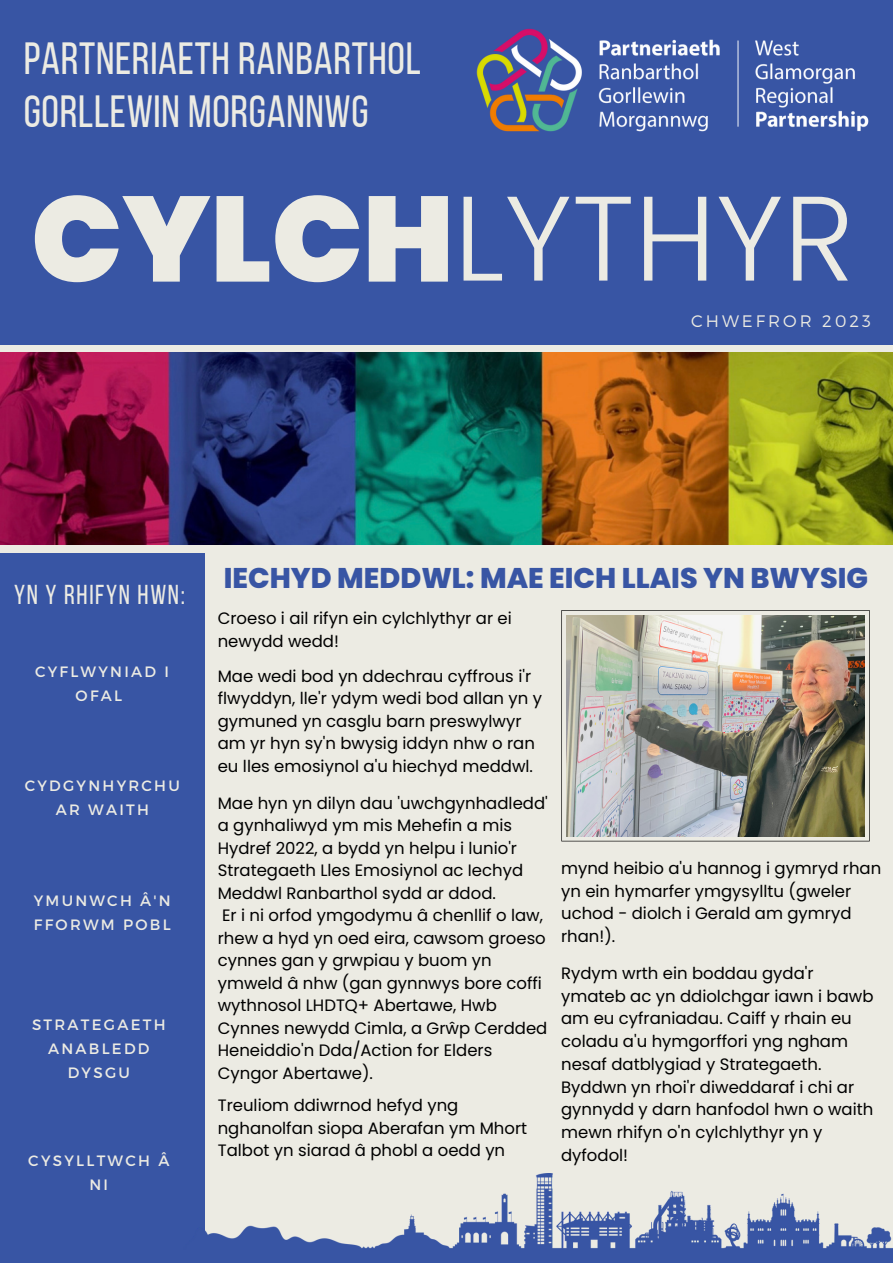
<style>
.page{position:relative;width:893px;height:1264px;background:#fff}
.page>*{position:absolute;margin:0;border:0;box-sizing:border-box;transform-origin:0 0}
.t1{font:300 119.85px "Poppins";color:#ecebe3}
.t2{font:45px/52.8px "Bebas Neue";letter-spacing:.015em;color:#ecebe3}
.t3{font:800 28.5px "Poppins";color:#3855a4}
.t4{font:27.3px "Bebas Neue";letter-spacing:.06em;color:#ecebe3}
.t5{font:300 16.65px "Montserrat";letter-spacing:.18em;color:#ecebe3}
.t6{font:16.5px/22.5px "Poppins";color:#000}
.t7{font:15px/23.5px "Montserrat";letter-spacing:.15em;color:#ecebe3;text-align:center}
.s1{font-weight:900;font-size:120.75px}
</style>
<div class="page">
<div style="left:0;top:0;width:892px;height:1262px;background:#ecebe3"></div>
<div style="left:0;top:0;width:892px;height:344px;background:#3855a4"></div>
<div style="left:0;top:553px;width:204px;height:709px;background:#3855a4"></div>
<img style="left:0;top:352px;width:892px;height:193px">
<img style="left:476px;top:28px;width:393px;height:104px">
<img style="left:204px;top:1173px;width:688px;height:89px">
<svg style="left:561px;top:610px;width:308px;height:231px"></svg>
<img style="left:566px;top:615px;width:298px;height:221px">
<h2 class="t2" style="left:24px;top:37px;width:399px">PARTNERIAETH RANBARTHOL<br>GORLLEWIN MORGANNWG</h2>
<h1 class="t1" style="left:31px;top:155px;width:824px"><span class="s1">CYLCH</span>LYTHYR</h1>
<p class="t5" style="left:691px;top:310px;width:181px">CHWEFROR 2023</p>
<h3 class="t4" style="left:14px;top:583px;width:172px">YN Y RHIFYN HWN:</h3>
<p class="t7" style="left:35px;top:659px;width:135px">CYFLWYNIAD I<br>OFAL</p>
<p class="t7" style="left:25px;top:773px;width:156px">CYDGYNHYRCHU<br>AR WAITH</p>
<p class="t7" style="left:34px;top:888px;width:138px;text-align:left">YMUNWCH Â'N<br>FFORWM POBL</p>
<p class="t7" style="left:32px;top:1012px;width:135px">STRATEGAETH<br>ANABLEDD<br>DYSGU</p>
<p class="t7" style="left:28px;top:1148px;width:142px">CYSYLLTWCH Â<br>NI</p>
<h3 class="t3" style="left:224px;top:557px;width:645px">IECHYD MEDDWL: MAE EICH LLAIS YN BWYSIG</h3>
<p class="t6" style="left:218px;top:607px;width:295px">Croeso i ail rifyn ein cylchlythyr ar ei newydd wedd!</p>
<p class="t6" style="left:218px;top:665px;width:326px">Mae wedi bod yn ddechrau cyffrous i'r flwyddyn, lle'r ydym wedi bod allan yn y gymuned yn casglu barn preswylwyr am yr hyn sy'n bwysig iddyn nhw o ran eu lles emosiynol a'u hiechyd meddwl.</p>
<p class="t6" style="left:218px;top:791px;width:331px">Mae hyn yn dilyn dau 'uwchgynhadledd' a gynhaliwyd ym mis Mehefin a mis Hydref 2022, a bydd yn helpu i lunio'r Strategaeth Lles Emosiynol ac Iechyd Meddwl Ranbarthol sydd ar ddod.<br>Er i ni orfod ymgodymu â chenllif o law, rhew a hyd yn oed eira, cawsom groeso cynnes gan y grwpiau y buom yn ymweld â nhw (gan gynnwys bore coffi wythnosol LHDTQ+ Abertawe, Hwb Cynnes newydd Cimla, a Grŵp Cerdded Heneiddio'n Dda/Action for Elders Cyngor Abertawe).</p>
<p class="t6" style="left:218px;top:1094px;width:311px">Treuliom ddiwrnod hefyd yng nghanolfan siopa Aberafan ym Mhort<br>Talbot yn siarad â phobl a oedd yn</p>
<p class="t6" style="left:561px;top:856px;width:321px">mynd heibio a'u hannog i gymryd rhan yn ein hymarfer ymgysylltu (gweler uchod - diolch i Gerald am gymryd rhan!).</p>
<p class="t6" style="left:561px;top:961px;width:314px">Rydym wrth ein boddau gyda'r ymateb ac yn ddiolchgar iawn i bawb am eu cyfraniadau. Caiff y rhain eu coladu a'u hymgorffori yng ngham nesaf datblygiad y Strategaeth.<br>Byddwn yn rhoi'r diweddaraf i chi ar gynnydd y darn hanfodol hwn o waith mewn rhifyn o'n cylchlythyr yn y dyfodol!</p>
</div>
